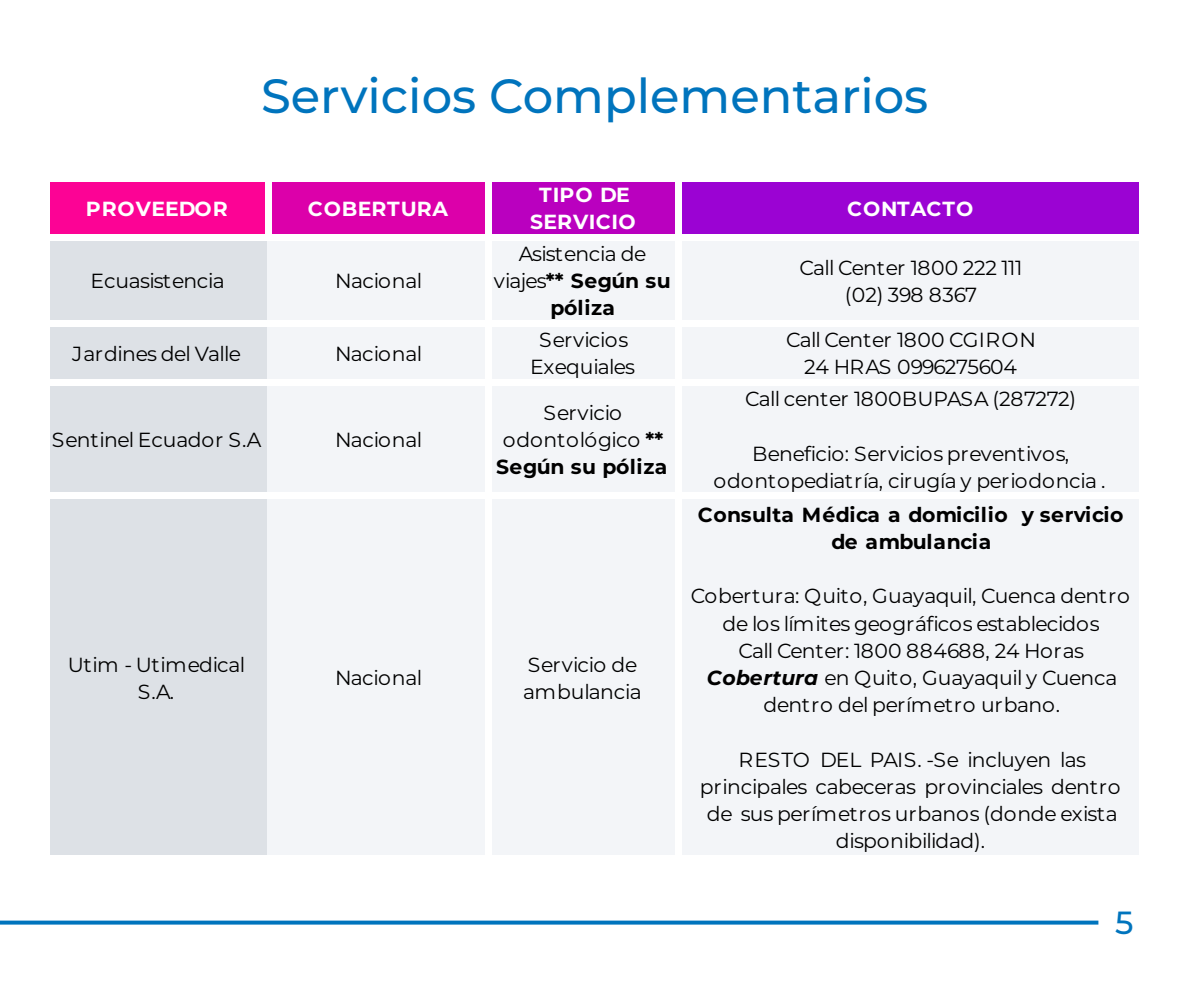
<style>
.page{position:relative;width:1190px;height:997px;background:#fff}
.page>*{position:absolute;margin:0;border:0;box-sizing:border-box;transform-origin:0 0}
.t1{font:500 48px "Montserrat";color:#0074bd}
.t2{font:500 32px "Montserrat";color:#0074bd}
.t3{font:20.4px/27.2px "Montserrat";letter-spacing:-.035em;color:#000;text-align:center}
.t4{font:20.4px/27.2px "Montserrat";letter-spacing:-.01em;color:#000;text-align:center}
.t5{font:700 20.4px/27.2px "Montserrat";letter-spacing:.03em;color:#000;text-align:center}
.t6{font:700 20.4px/27.2px "Montserrat";letter-spacing:.045em;color:#fff;text-align:center}
.t7{font:20.4px/27.2px "Montserrat";letter-spacing:.04em;color:#000;text-align:center}
.s1{font-weight:700}
.s2{font-weight:700;font-style:italic}
</style>
<div class="page">
<div style="left:47px;top:179px;width:222px;height:59px;background:#fc0395"></div>
<div style="left:267px;top:179px;width:222px;height:59px;background:#dc00aa"></div>
<div style="left:487px;top:179px;width:193px;height:59px;background:#ba00bf"></div>
<div style="left:677px;top:179px;width:467px;height:59px;background:#9b03d3"></div>
<div style="left:47px;top:236px;width:222px;height:623px;background:#dde1e6"></div>
<div style="left:267px;top:236px;width:877px;height:623px;background:#f3f5f8"></div>
<div style="left:43px;top:175px;width:7px;height:686px;background:#fff"></div>
<div style="left:265px;top:181px;width:7px;height:59px;background:#fff"></div>
<div style="left:485px;top:181px;width:6px;height:680px;background:#fff"></div>
<div style="left:675px;top:181px;width:7px;height:680px;background:#fff"></div>
<div style="left:1140px;top:181px;width:6px;height:680px;background:#fff"></div>
<div style="left:50px;top:175px;width:1096px;height:6px;background:#fff"></div>
<div style="left:50px;top:234px;width:1096px;height:6px;background:#fff"></div>
<div style="left:50px;top:320px;width:1096px;height:7px;background:#fff"></div>
<div style="left:50px;top:379px;width:1096px;height:6px;background:#fff"></div>
<div style="left:50px;top:492px;width:1096px;height:7px;background:#fff"></div>
<div style="left:50px;top:854px;width:1096px;height:7px;background:#fff"></div>
<svg style="left:0;top:920px;width:1098px;height:4px;background:#2688c6"></svg>
<h1 class="t1" style="left:261px;top:62px;width:669px">Servicios Complementarios</h1>
<p class="t6" style="left:86px;top:194px;width:143px">PROVEEDOR</p>
<p class="t6" style="left:308px;top:194px;width:142px">COBERTURA</p>
<p class="t3" style="left:90px;top:266px;width:136px">Ecuasistencia</p>
<p class="t3" style="left:335px;top:266px;width:89px">Nacional</p>
<p class="t3" style="left:72px;top:339px;width:170px">Jardines del Valle</p>
<p class="t3" style="left:335px;top:339px;width:89px">Nacional</p>
<p class="t3" style="left:52px;top:425px;width:211px">Sentinel Ecuador S.A</p>
<p class="t3" style="left:335px;top:425px;width:89px">Nacional</p>
<p class="t3" style="left:68px;top:649px;width:179px">Utim - Utimedical<br>S.A.</p>
<p class="t3" style="left:335px;top:663px;width:89px">Nacional</p>
<p class="t6" style="left:530px;top:180px;width:107px">TIPO DE<br>SERVICIO</p>
<p class="t3" style="left:494px;top:239px;width:179px">Asistencia de viajes<span class="s1">** Según su póliza</span></p>
<p class="t6" style="left:847px;top:194px;width:127px">CONTACTO</p>
<p class="t3" style="left:800px;top:253px;width:224px">Call Center 1800 222 111 (02) 398 8367</p>
<p class="t3" style="left:530px;top:325px;width:107px">Servicios<br>Exequiales</p>
<p class="t3" style="left:786px;top:325px;width:252px">Call Center 1800 CGIRON<br>24 HRAS 0996275604</p>
<p class="t7" style="left:496px;top:398px;width:173px">Servicio odontológico <span class="s1">**<br>Según su póliza</span></p>
<p class="t3" style="left:523px;top:649px;width:120px;text-align:left">Servicio de ambulancia</p>
<p class="t3" style="left:745px;top:384px;width:332px">Call center 1800BUPASA (287272)</p>
<p class="t4" style="left:714px;top:439px;width:393px">Beneficio: Servicios preventivos, odontopediatría, cirugía y periodoncia .</p>
<p class="t5" style="left:698px;top:499px;width:427px">Consulta Médica a domicilio y servicio de ambulancia</p>
<p class="t3" style="left:691px;top:581px;width:441px">Cobertura: Quito, Guayaquil, Cuenca dentro de los límites geográficos establecidos<br>Call Center: 1800 884688, 24 Horas <span class="s2">Cobertura</span> en Quito, Guayaquil y Cuenca dentro del perímetro urbano.</p>
<p class="t3" style="left:700px;top:745px;width:422px">RESTO DEL PAIS. -Se incluyen las principales cabeceras provinciales dentro de sus perímetros urbanos (donde exista disponibilidad).</p>
<h2 class="t2" style="left:1115px;top:899px;width:20px">5</h2>
</div>
